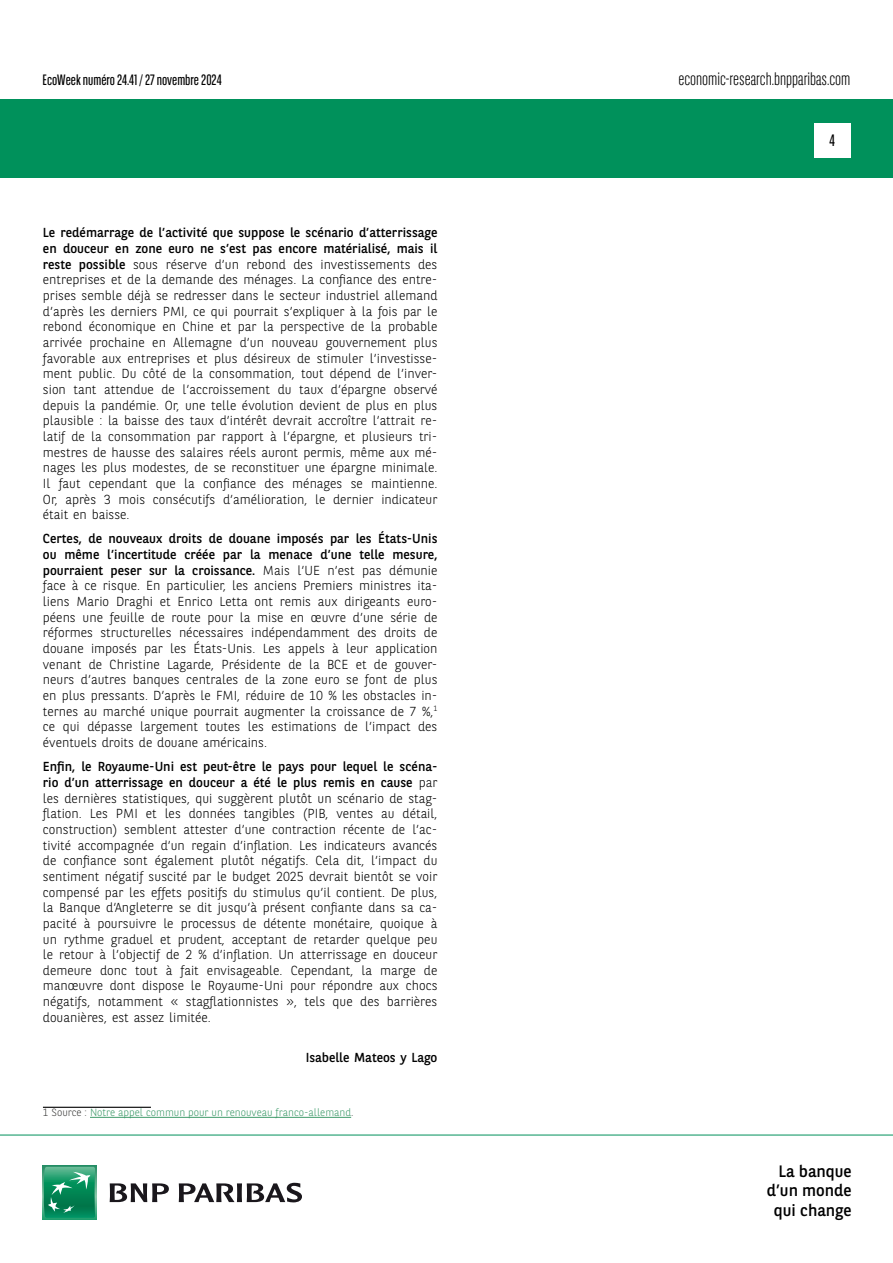
<style>
.page{position:relative;width:893px;height:1263px;background:#fff}
.page>*{position:absolute;margin:0;border:0;box-sizing:border-box;transform-origin:0 0}
.t1{font:300 18px "BNPP Sans Condensed";color:#000}
.t2{font:16.5px/19.8px "BNPP Sans";color:#000;text-align:right}
.t3{font:16.5px "BNPP Sans Condensed";color:#000}
.t4{font:15px "BNPP Sans Condensed";color:#000}
.t5{font:300 13.05px/15.6px "BNPP Sans";color:#000;text-align:justify}
.t6{font:13.05px "BNPP Sans";color:#000}
.t7{font:300 10.5px "BNPP Sans";color:#3d9a69}
.s1{font-weight:400}
.s2{color:#3c3c3b}
</style>
<div class="page">
<div style="left:1px;top:99px;width:892px;height:78px;background:#00915b"></div>
<svg style="left:43px;top:1166px;width:53px;height:53px"></svg>
<svg style="left:44px;top:1167px;width:51px;height:51px;background:#26996e"></svg>
<svg style="left:110px;top:1183px;width:59px;height:19px"></svg>
<svg style="left:179px;top:1183px;width:123px;height:19px"></svg>
<hr style="left:0;top:1135px;width:893px;height:1px;background:#00915b">
<div style="left:814px;top:123px;width:36px;height:34px;background:#fff"></div>
<hr style="left:43px;top:1107px;width:108px;height:1px;background:#000">
<hr style="left:90px;top:1117px;width:261px;height:1px;background:#3d9a69">
<p class="t4" style="left:43px;top:70px;width:181px">EcoWeek numéro 24.41 / 27 novembre 2024</p>
<h1 class="t1" style="left:678px;top:67px;width:174px">economic-research.bnpparibas.com</h1>
<p class="t5" style="left:43px;top:224px;width:396px"><span class="s1">Le redémarrage de l’activité que suppose le scénario d’atterrissage en douceur en zone euro ne s’est pas encore matérialisé, mais il reste possible</span> sous réserve d’un rebond des investissements des entreprises et de la demande des ménages. La confiance des entre&shy;prises semble déjà se redresser dans le secteur industriel allemand d’après les derniers PMI, ce qui pourrait s’expliquer à la fois par le rebond économique en Chine et par la perspective de la probable arrivée prochaine en Allemagne d’un nouveau gouvernement plus favorable aux entreprises et plus désireux de stimuler l’investisse&shy;ment public. Du côté de la consommation, tout dépend de l’inver&shy;sion tant attendue de l’accroissement du taux d’épargne observé depuis la pandémie. Or, une telle évolution devient de plus en plus plausible : la baisse des taux d’intérêt devrait accroître l’attrait re&shy;latif de la consommation par rapport à l’épargne, et plusieurs tri&shy;mestres de hausse des salaires réels auront permis, même aux mé&shy;nages les plus modestes, de se reconstituer une épargne minimale.<br>Il faut cependant que la confiance des ménages se maintienne.<br>Or, après 3 mois consécutifs d’amélioration, le dernier indicateur était en baisse.</p>
<p class="t5" style="left:43px;top:530px;width:396px"><span class="s1">Certes, de nouveaux droits de douane imposés par les États-Unis ou même l’incertitude créée par la menace d’une telle mesure, pourraient peser sur la croissance.</span> Mais l’UE n’est pas démunie face à ce risque. En particulier, les anciens Premiers ministres ita&shy;liens Mario Draghi et Enrico Letta ont remis aux dirigeants euro&shy;péens une feuille de route pour la mise en œuvre d’une série de réformes structurelles nécessaires indépendamment des droits de douane imposés par les États-Unis. Les appels à leur application venant de Christine Lagarde, Présidente de la BCE et de gouver&shy;neurs d’autres banques centrales de la zone euro se font de plus en plus pressants. D’après le FMI, réduire de 10 % les obstacles in&shy;ternes au marché unique pourrait augmenter la croissance de 7 %,<sup>1 </sup>ce qui dépasse largement toutes les estimations de l’impact des éventuels droits de douane américains.</p>
<p class="t5" style="left:43px;top:758px;width:396px"><span class="s1">Enfin, le Royaume-Uni est peut-être le pays pour lequel le scéna&shy;rio d’un atterrissage en douceur a été le plus remis en cause</span> par les dernières statistiques, qui suggèrent plutôt un scénario de stag&shy;flation. Les PMI et les données tangibles (PIB, ventes au détail, construction) semblent attester d’une contraction récente de l’ac&shy;tivité accompagnée d’un regain d’inflation. Les indicateurs avancés de confiance sont également plutôt négatifs. Cela dit, l’impact du sentiment négatif suscité par le budget 2025 devrait bientôt se voir compensé par les effets positifs du stimulus qu’il contient. De plus, la Banque d’Angleterre se dit jusqu’à présent confiante dans sa ca&shy;pacité à poursuivre le processus de détente monétaire, quoique à un rythme graduel et prudent, acceptant de retarder quelque peu le retour à l’objectif de 2 % d’inflation. Un atterrissage en douceur demeure donc tout à fait envisageable. Cependant, la marge de manœuvre dont dispose le Royaume-Uni pour répondre aux chocs négatifs, notamment « stagflationnistes », tels que des barrières douanières, est assez limitée.</p>
<p class="t6" style="left:306px;top:1048px;width:133px">Isabelle Mateos y Lago</p>
<p class="t7" style="left:43px;top:1105px;width:312px"><span class="s2">1 Source :</span> Notre appel commun pour un renouveau franco-allemand<span class="s2">.</span></p>
<p class="t3" style="left:829px;top:130px;width:7px">4</p>
<p class="t2" style="left:767px;top:1160px;width:86px">La banque d’un monde qui change</p>
</div>
